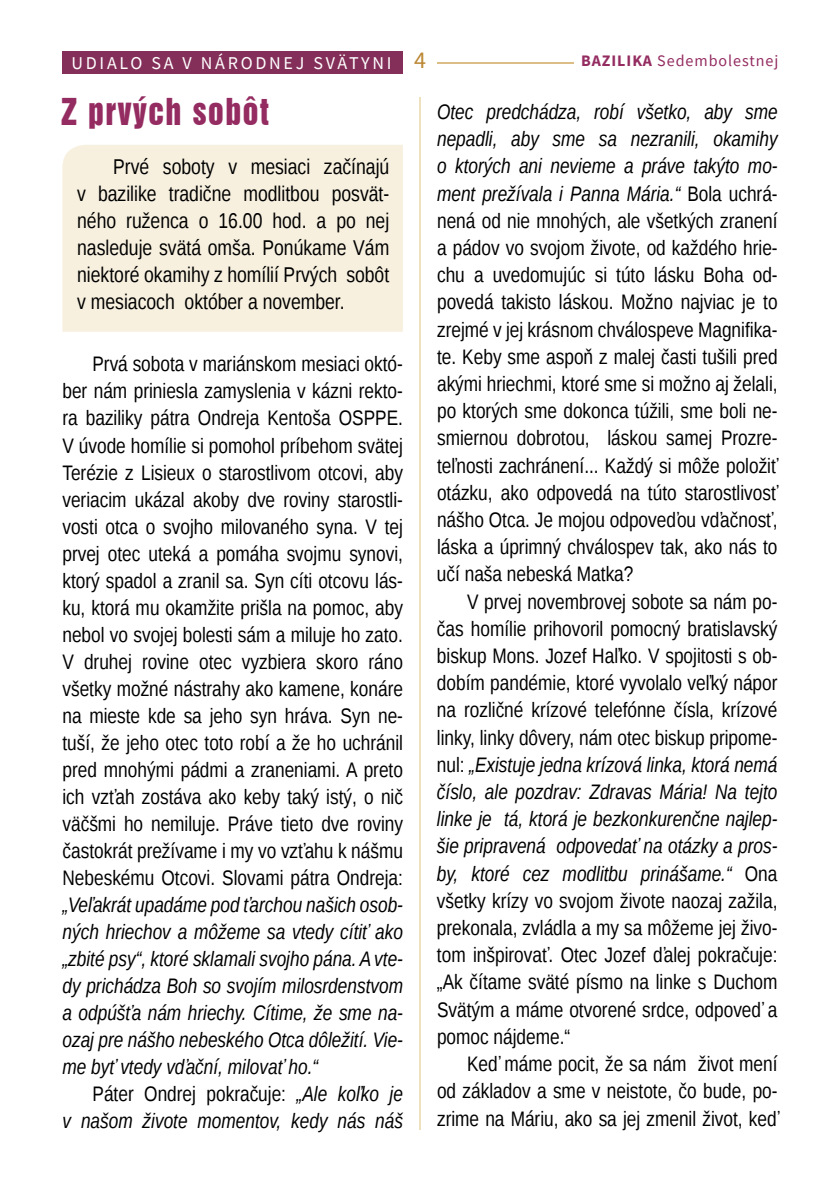
<style>
.page{position:relative;width:840px;height:1191px;background:#fff}
.page>*{position:absolute;margin:0;border:0;box-sizing:border-box;transform-origin:0 0}
.t1{font:34px "Swiss 921 AT";letter-spacing:.05em;color:#942c61;scale:.94 1}
.t2{font:24px "Source Sans Pro";color:#bb8732}
.t3{font:21.4px/27px "Liberation Sans Narrow";color:#000;text-align:justify}
.t4{font:21px/27.2px "Liberation Sans Narrow";color:#000;text-align:justify}
.t5{font:italic 21px/27px "Liberation Sans Narrow";color:#000;text-align:justify}
.t6{font:18px "Source Sans Pro";letter-spacing:.15em;color:#fff}
.t7{font:16px "Source Sans Pro";letter-spacing:.06em;color:#942c61}
.s1{font-style:normal}
.s2{font-weight:700}
.s3{font-style:italic}
</style>
<div class="page">
<hr style="left:62px;top:62px;width:341px;height:2px;background:#d4ad68">
<hr style="left:437px;top:62px;width:136px;height:2px;background:#d4ad68">
<hr style="left:419px;top:97px;width:1px;height:1032px;background:#eee1be">
<div style="left:62px;top:51px;width:340px;height:23px;background:#842f59"></div>
<div style="left:62px;top:145px;width:341px;height:187px;background:#f7f0df"></div>
<p class="t6" style="left:71px;top:51px;width:321px">UDIALO SA V NÁRODNEJ SVÄTYNI</p>
<h1 class="t1" style="left:61px;top:91px;width:222px">Z prvých sobôt</h1>
<p class="t3" style="left:77px;top:154px;width:313px;text-indent:36px">Prvé soboty v mesiaci začínajú v bazilike tradične modlitbou posvät&shy;ného ruženca o 16.00 hod. a po nej nasleduje svätá omša. Ponúkame Vám niektoré okamihy z homílií Prvých sobôt v mesiacoch október a november.</p>
<p class="t4" style="left:62px;top:351px;width:342px;text-indent:30px">Prvá sobota v mariánskom mesiaci októ&shy;ber nám priniesla zamyslenia v kázni rekto&shy;ra baziliky pátra Ondreja Kentoša OSPPE.<br>V úvode homílie si pomohol príbehom svätej Terézie z Lisieux o starostlivom otcovi, aby veriacim ukázal akoby dve roviny starostli&shy;vosti otca o svojho milovaného syna. V tej prvej otec uteká a pomáha svojmu synovi, ktorý spadol a zranil sa. Syn cíti otcovu lás&shy;ku, ktorá mu okamžite prišla na pomoc, aby nebol vo svojej bolesti sám a miluje ho zato.<br>V druhej rovine otec vyzbiera skoro ráno všetky možné nástrahy ako kamene, konáre na mieste kde sa jeho syn hráva. Syn ne&shy;tuší, že jeho otec toto robí a že ho uchránil pred mnohými pádmi a zraneniami. A preto ich vzťah zostáva ako keby taký istý, o nič väčšmi ho nemiluje. Práve tieto dve roviny častokrát prežívame i my vo vzťahu k nášmu Nebeskému Otcovi. Slovami pátra Ondreja:</p>
<p class="t5" style="left:62px;top:890px;width:342px">„Veľakrát upadáme pod ťarchou našich osob&shy;ných hriechov a môžeme sa vtedy cítiť ako „zbité psy“, ktoré sklamali svojho pána. A vte&shy;dy prichádza Boh so svojím milosrdenstvom a odpúšťa nám hriechy. Cítime, že sme na&shy;ozaj pre nášho nebeského Otca dôležití. Vie&shy;me byť vtedy vďační, milovať ho.“</p>
<p class="t5" style="left:62px;top:1080px;width:342px;text-align:right"><span class="s1">Páter Ondrej pokračuje:</span> „Ale koľko je<br>v našom živote momentov, kedy nás náš</p>
<p class="t2" style="left:414px;top:45px;width:13px">4</p>
<p class="t7" style="left:580px;top:51px;width:199px"><span class="s2">BAZILIKA</span> Sedembolestnej</p>
<p class="t4" style="left:437px;top:99px;width:342px"><span class="s3">Otec predchádza, robí všetko, aby sme nepadli, aby sme sa nezranili, okamihy o ktorých ani nevieme a práve takýto mo&shy;ment prežívala i Panna Mária.“</span> Bola uchrá&shy;nená od nie mnohých, ale všetkých zranení a pádov vo svojom živote, od každého hrie&shy;chu a uvedomujúc si túto lásku Boha od&shy;povedá takisto láskou. Možno najviac je to zrejmé v jej krásnom chválospeve Magnifika&shy;te. Keby sme aspoň z malej časti tušili pred akými hriechmi, ktoré sme si možno aj želali, po ktorých sme dokonca túžili, sme boli ne&shy;smiernou dobrotou, láskou samej Prozre&shy;teľnosti zachránení... Každý si môže položiť otázku, ako odpovedá na túto starostlivosť nášho Otca. Je mojou odpoveďou vďačnosť, láska a úprimný chválospev tak, ako nás to učí naša nebeská Matka?</p>
<p class="t4" style="left:436px;top:588px;width:342px;text-indent:30px">V prvej novembrovej sobote sa nám po&shy;čas homílie prihovoril pomocný bratislavský biskup Mons. Jozef Haľko. V spojitosti s ob&shy;dobím pandémie, ktoré vyvolalo veľký nápor na rozličné krízové telefónne čísla, krízové linky, linky dôvery, nám otec biskup pripome&shy;nul: <span class="s3">„Existuje jedna krízová linka, ktorá nemá číslo, ale pozdrav: Zdravas Mária! Na tejto linke je tá, ktorá je bezkonkurenčne najlep&shy;šie pripravená odpovedať na otázky a pros&shy;by, ktoré cez modlitbu prinášame.“</span> Ona všetky krízy vo svojom živote naozaj zažila, prekonala, zvládla a my sa môžeme jej živo&shy;tom inšpirovať. Otec Jozef ďalej pokračuje: „Ak čítame sväté písmo na linke s Duchom Svätým a máme otvorené srdce, odpoveď a pomoc nájdeme.“</p>
<p class="t4" style="left:437px;top:1051px;width:342px;text-indent:30px">Keď máme pocit, že sa nám život mení od základov a sme v neistote, čo bude, po&shy;zrime na Máriu, ako sa jej zmenil život, keď</p>
</div>
